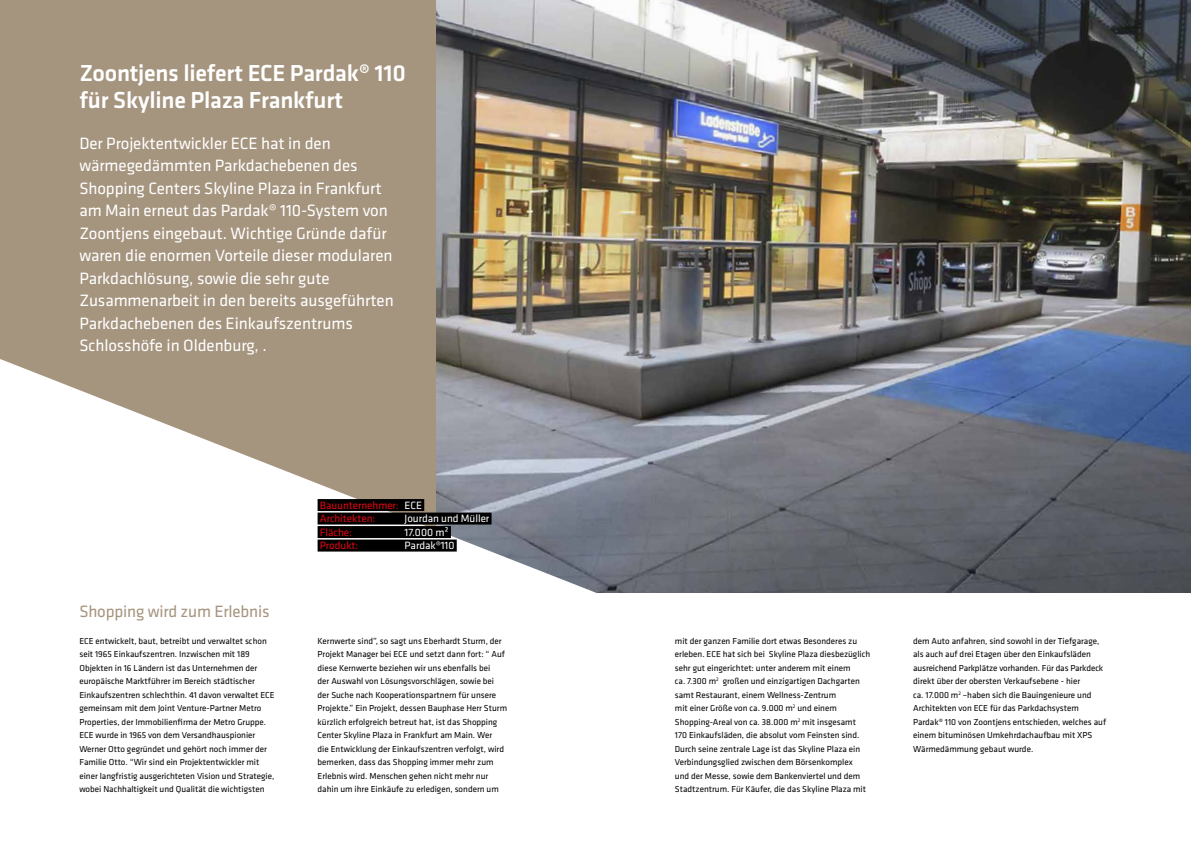
<style>
.page{position:relative;width:1191px;height:842px;background:#fff}
.page>*{position:absolute;margin:0;border:0;box-sizing:border-box;transform-origin:0 0}
.t1{font:500 24px/27px "Klavika Basic";letter-spacing:-.01em;color:#fff}
.t2{font:17px/22.5px "Klavika Basic";letter-spacing:-.005em;color:#fff}
.t3{font:17px "Klavika Basic";letter-spacing:-.01em;color:#a5947e}
.t4{font:11px/13.5px "Klavika Basic";letter-spacing:-.005em;color:#e30613}
.t5{font:11px "Klavika Basic";letter-spacing:-.005em;color:#fff}
.t6{font:9px/13.5px "Klavika Basic";color:#000}
.s1{color:#fff}
</style>
<div class="page">
<div style="left:0;top:0;width:516px;height:573px;background:#a5947e"></div>
<img style="left:437px;top:0;width:754px;height:592px">
<svg style="left:0;top:359px;width:635px;height:234px"></svg>
<div style="left:317px;top:499px;width:107px;height:12px;background:#000"></div>
<div style="left:317px;top:513px;width:174px;height:12px;background:#000"></div>
<div style="left:317px;top:526px;width:134px;height:12px;background:#000"></div>
<div style="left:317px;top:540px;width:140px;height:12px;background:#000"></div>
<h1 class="t1" style="left:79px;top:59px;width:328px">Zoontjens liefert ECE Pardak® 110 für Skyline Plaza Frankfurt</h1>
<p class="t2" style="left:79px;top:131px;width:316px">Der Projektentwickler ECE hat in den wärmegedämmten Parkdachebenen des Shopping Centers Skyline Plaza in Frankfurt am Main erneut das Pardak® 110-System von Zoontjens eingebaut. Wichtige Gründe dafür waren die enormen Vorteile dieser modularen Parkdachlösung, sowie die sehr gute Zusammenarbeit in den bereits ausgeführten Parkdachebenen des Einkaufszentrums Schlosshöfe in Oldenburg, .</p>
<p class="t4" style="left:320px;top:498px;width:104px">Bauunternehmer: <span class="s1">ECE<br></span>Architekten:</p>
<p class="t5" style="left:404px;top:511px;width:86px">Jourdan und Müller</p>
<p class="t4" style="left:320px;top:525px;width:33px">Fläche:</p>
<p class="t5" style="left:404px;top:525px;width:46px">17.000 m²</p>
<p class="t4" style="left:320px;top:538px;width:40px">Produkt:</p>
<p class="t5" style="left:404px;top:538px;width:51px">Pardak®110</p>
<h2 class="t3" style="left:79px;top:600px;width:192px">Shopping wird zum Erlebnis</h2>
<p class="t6" style="left:79px;top:633px;width:197px">ECE entwickelt, baut, betreibt und verwaltet schon seit 1965 Einkaufszentren. Inzwischen mit 189<br>Objekten in 16 Ländern ist das Unternehmen der europäische Marktführer im Bereich städtischer Einkaufszentren schlechthin. 41 davon verwaltet ECE gemeinsam mit dem Joint Venture-Partner Metro Properties, der Immobilienfirma der Metro Gruppe.<br>ECE wurde in 1965 von dem Versandhauspionier Werner Otto gegründet und gehört noch immer der Familie Otto. “Wir sind ein Projektentwickler mit einer langfristig ausgerichteten Vision und Strategie, wobei Nachhaltigkeit und Qualität die wichtigsten</p>
<p class="t6" style="left:317px;top:633px;width:191px">Kernwerte sind”, so sagt uns Eberhardt Sturm, der Projekt Manager bei ECE und setzt dann fort: “ Auf diese Kernwerte beziehen wir uns ebenfalls bei<br>der Auswahl von Lösungsvorschlägen, sowie bei der Suche nach Kooperationspartnern für unsere Projekte.” Ein Projekt, dessen Bauphase Herr Sturm kürzlich erfolgreich betreut hat, ist das Shopping Center Skyline Plaza in Frankfurt am Main. Wer<br>die Entwicklung der Einkaufszentren verfolgt, wird bemerken, dass das Shopping immer mehr zum Erlebnis wird. Menschen gehen nicht mehr nur dahin um ihre Einkäufe zu erledigen, sondern um</p>
<p class="t6" style="left:675px;top:633px;width:197px">mit der ganzen Familie dort etwas Besonderes zu erleben. ECE hat sich bei Skyline Plaza diesbezüglich sehr gut eingerichtet: unter anderem mit einem<br>ca. 7.300 m<sup>2</sup> großen und einzigartigen Dachgarten samt Restaurant, einem Wellness-Zentrum<br>mit einer Größe von ca. 9.000 m<sup>2</sup> und einem Shopping-Areal von ca. 38.000 m<sup>2</sup> mit insgesamt 170 Einkaufsläden, die absolut vom Feinsten sind.<br>Durch seine zentrale Lage ist das Skyline Plaza ein Verbindungsglied zwischen dem Börsenkomplex<br>und der Messe, sowie dem Bankenviertel und dem Stadtzentrum. Für Käufer, die das Skyline Plaza mit</p>
<p class="t6" style="left:913px;top:633px;width:195px">dem Auto anfahren, sind sowohl in der Tiefgarage, als auch auf drei Etagen über den Einkaufsläden ausreichend Parkplätze vorhanden. Für das Parkdeck direkt über der obersten Verkaufsebene - hier<br>ca. 17.000 m<sup>2</sup> –haben sich die Bauingenieure und Architekten von ECE für das Parkdachsystem Pardak® 110 von Zoontjens entschieden, welches auf einem bituminösen Umkehrdachaufbau mit XPS Wärmedämmung gebaut wurde.</p>
</div>
